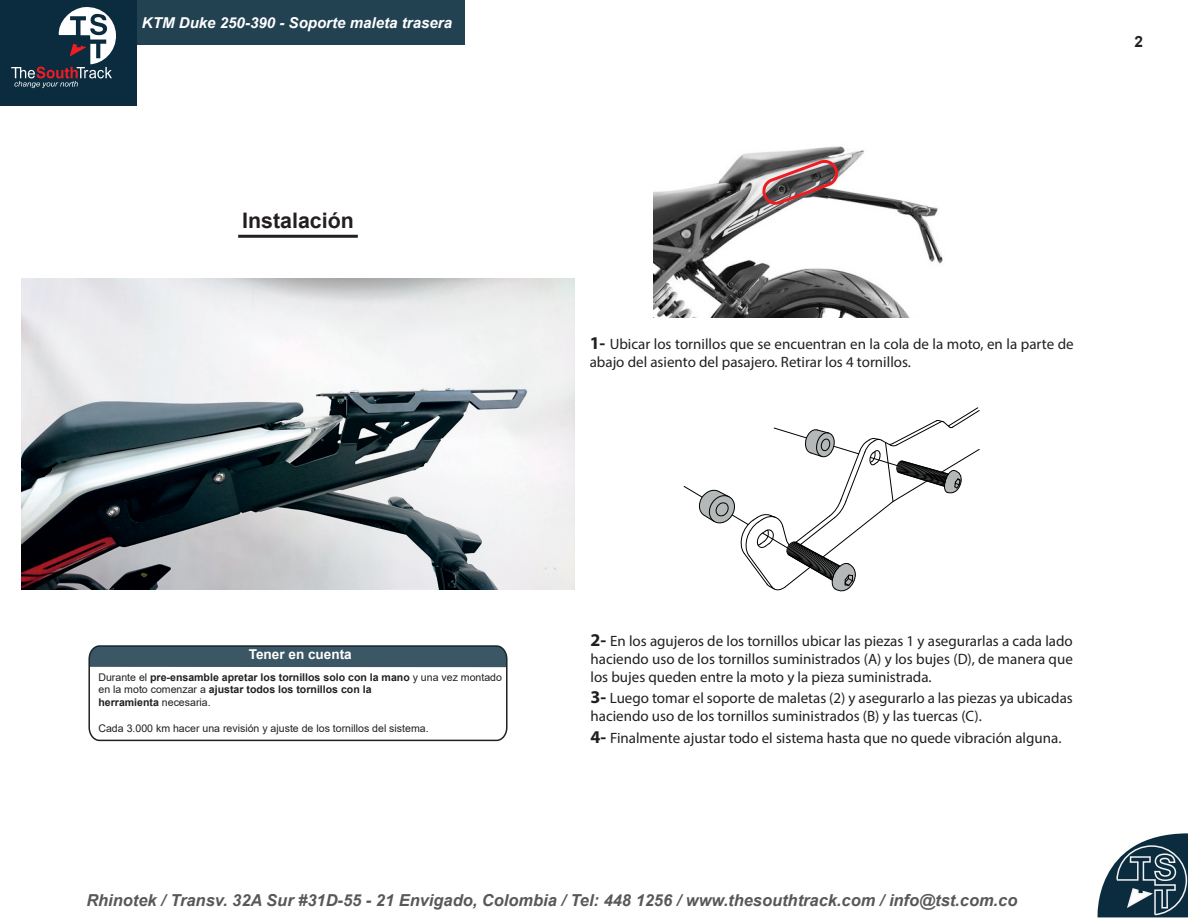
<style>
.page{position:relative;width:1188px;height:918px;background:#fff}
.page>*{position:absolute;margin:0;border:0;box-sizing:border-box;transform-origin:0 0}
.t1{font:700 21.45px "Arial";color:#231f20}
.t2{font:italic 700 16.5px "Arial";color:#57585a}
.t3{font:700 15.45px "Arial";color:#231f20}
.t4{font:15px/18px "Myriad Pro";color:#231f20}
.t5{font:italic 700 15px "Arial";color:#fff}
.t6{font:700 13.5px "Arial";color:#fff}
.t7{font:700 10.5px/12.8px "Arial";color:#231f20}
.t8{font:10.5px "Arial";color:#231f20}
.s1{font-weight:700;font-size:18px}
.s2{font-weight:400}
</style>
<div class="page">
<svg style="left:1097px;top:833px;width:91px;height:84px"></svg>
<svg style="left:88px;top:645px;width:420px;height:97px"></svg>
<hr style="left:238px;top:235px;width:120px;height:3px;background:#231f20">
<div style="left:137px;top:0;width:328px;height:44px;background:#224151"></div>
<div style="left:0;top:0;width:137px;height:105px;background:#0a2c3e"></div>
<svg style="left:11px;top:7px;width:105px;height:81px"></svg>
<img style="left:654px;top:146px;width:289px;height:172px">
<svg style="left:759px;top:156px;width:81px;height:53px"></svg>
<svg style="left:684px;top:407px;width:296px;height:185px"></svg>
<img style="left:21px;top:279px;width:554px;height:311px">
<p class="t5" style="left:142px;top:13px;width:312px">KTM Duke 250-390 - Soporte maleta trasera</p>
<h1 class="t1" style="left:242px;top:205px;width:113px">Instalación</h1>
<p class="t3" style="left:1134px;top:31px;width:10px">2</p>
<p class="t4" style="left:590px;top:334px;width:486px"><span class="s1">1-</span> Ubicar los tornillos que se encuentran en la cola de la moto, en la parte de abajo del asiento del pasajero. Retirar los 4 tornillos.</p>
<p class="t6" style="left:249px;top:645px;width:105px">Tener en cuenta</p>
<p class="t7" style="left:98px;top:671px;width:405px"><span class="s2">Durante el</span> pre-ensamble apretar los tornillos solo con la mano <span class="s2">y una vez montado en la moto comenzar a</span> ajustar todos los tornillos con la<br>herramienta <span class="s2">necesaria.</span></p>
<p class="t8" style="left:98px;top:721px;width:332px">Cada 3.000 km hacer una revisión y ajuste de los tornillos del sistema.</p>
<p class="t4" style="left:590px;top:632px;width:484px;text-align:justify"><span class="s1">2-</span> En los agujeros de los tornillos ubicar las piezas 1 y asegurarlas a cada lado haciendo uso de los tornillos suministrados (A) y los bujes (D), de manera que los bujes queden entre la moto y la pieza suministrada.</p>
<p class="t4" style="left:590px;top:689px;width:484px"><span class="s1">3-</span> Luego tomar el soporte de maletas (2) y asegurarlo a las piezas ya ubicadas haciendo uso de los tornillos suministrados (B) y las tuercas (C).</p>
<p class="t4" style="left:590px;top:729px;width:473px"><span class="s1">4-</span> Finalmente ajustar todo el sistema hasta que no quede vibración alguna.</p>
<p class="t2" style="left:86px;top:889px;width:933px">Rhinotek / Transv. 32A Sur #31D-55 - 21 Envigado, Colombia / Tel: 448 1256 / www.thesouthtrack.com / info@tst.com.co</p>
</div>
